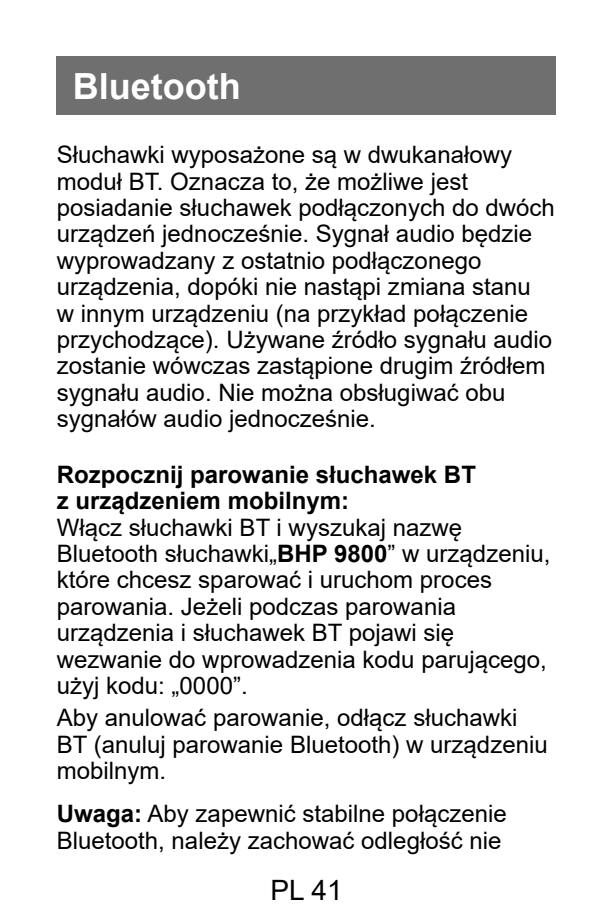
<style>
.page{position:relative;width:613px;height:919px;background:#fff}
.page>*{position:absolute;margin:0;border:0;box-sizing:border-box;transform-origin:0 0}
.t1{font:700 36px "Arial";color:#fff}
.t2{font:28px "Arial";color:#000}
.t3{font:24px/26.4px "Arial";color:#000}
.t4{font:700 24px/26.4px "Arial";color:#000}
.s1{font-weight:700}
</style>
<div class="page">
<div style="left:57px;top:57px;width:499px;height:58px;background:#706f6f"></div>
<h1 class="t1" style="left:73px;top:61px;width:169px">Bluetooth</h1>
<p class="t3" style="left:57px;top:141px;width:499px">Słuchawki wyposażone są w dwukanałowy moduł BT. Oznacza to, że możliwe jest posiadanie słuchawek podłączonych do dwóch urządzeń jednocześnie. Sygnał audio będzie wyprowadzany z ostatnio podłączonego urządzenia, dopóki nie nastąpi zmiana stanu<br>w innym urządzeniu (na przykład połączenie przychodzące). Używane źródło sygnału audio zostanie wówczas zastąpione drugim źródłem sygnału audio. Nie można obsługiwać obu sygnałów audio jednocześnie.</p>
<p class="t4" style="left:57px;top:461px;width:420px">Rozpocznij parowanie słuchawek BT z urządzeniem mobilnym:</p>
<p class="t3" style="left:57px;top:513px;width:495px">Włącz słuchawki BT i wyszukaj nazwę Bluetooth słuchawki„<span class="s1">BHP 9800</span>” w urządzeniu, które chcesz sparować i uruchom proces parowania. Jeżeli podczas parowania urządzenia i słuchawek BT pojawi się wezwanie do wprowadzenia kodu parującego, użyj kodu: „0000”.</p>
<p class="t3" style="left:57px;top:704px;width:492px">Aby anulować parowanie, odłącz słuchawki<br>BT (anuluj parowanie Bluetooth) w urządzeniu mobilnym.</p>
<p class="t3" style="left:57px;top:800px;width:451px"><span class="s1">Uwaga:</span> Aby zapewnić stabilne połączenie<br>Bluetooth, należy zachować odległość nie</p>
<p class="t2" style="left:270px;top:870px;width:74px">PL 41</p>
</div>
